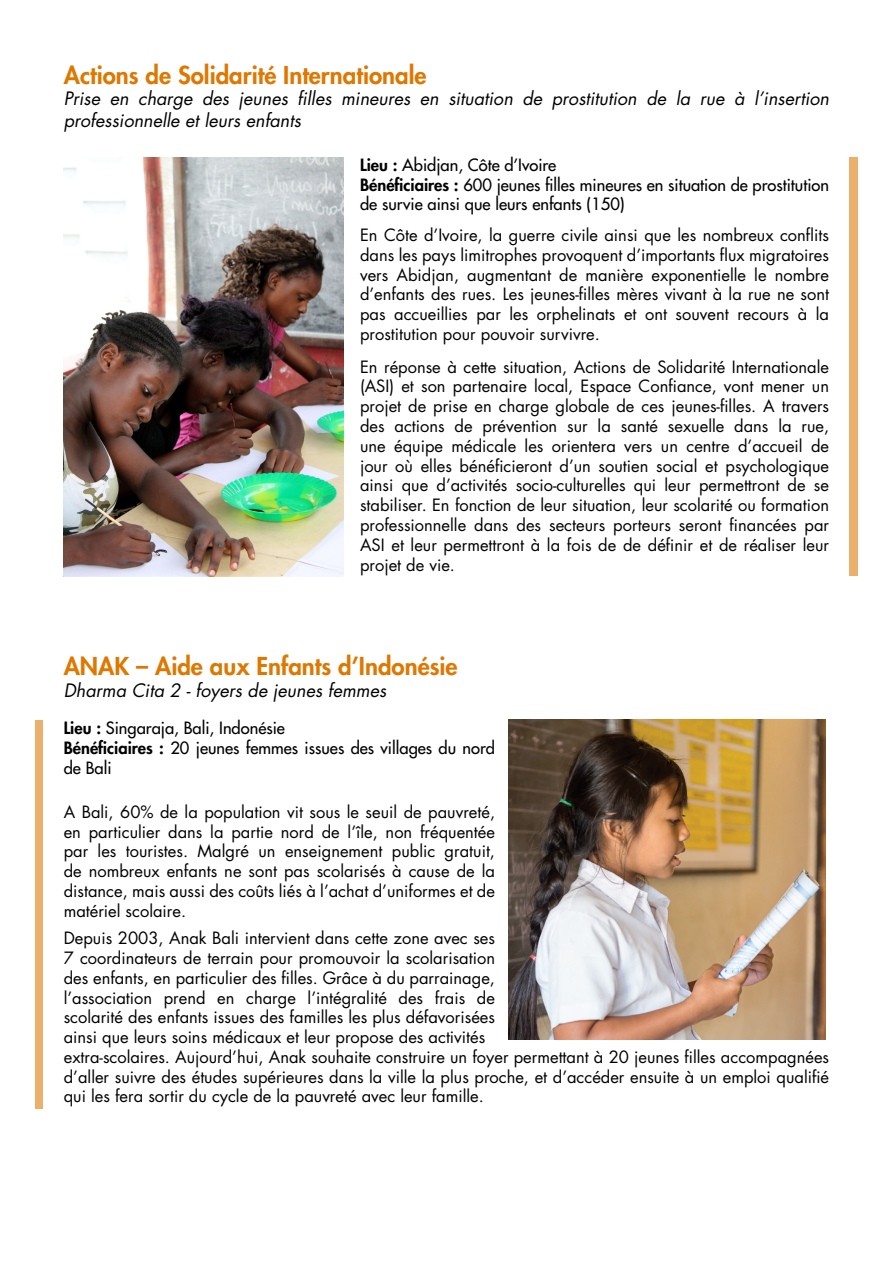
<style>
.page{position:relative;width:893px;height:1263px;background:#fff}
.page>*{position:absolute;margin:0;border:0;box-sizing:border-box;transform-origin:0 0}
.t1{font:800 24px "Futura Std";color:#de7800}
.t2{font:italic 18px/21.6px "Futura Std";color:#000}
.t3{font:16.5px/19.8px "Futura Std";color:#000;text-align:justify}
.t4{font:500 16.5px/19.8px "Futura Std";color:#000}
.s1{font-weight:800}
</style>
<div class="page">
<img style="left:64px;top:157px;width:279px;height:419px">
<div style="left:849px;top:157px;width:9px;height:419px;background:#ebb16c"></div>
<div style="left:35px;top:720px;width:8px;height:389px;background:#ebb16c"></div>
<img style="left:508px;top:719px;width:318px;height:321px">
<p class="t1" style="left:64px;top:60px;width:364px">Actions de Solidarité Internationale</p>
<p class="t2" style="left:64px;top:88px;width:767px">Prise en charge des jeunes filles mineures en situation de prostitution de la rue à l’insertion professionnelle et leurs enfants</p>
<p class="t4" style="left:360px;top:155px;width:198px"><span class="s1">Lieu :</span> Abidjan, Côte d’Ivoire</p>
<p class="t4" style="left:360px;top:175px;width:471px"><span class="s1">Bénéficiaires :</span> 600 jeunes filles mineures en situation de prostitution de survie ainsi que leurs enfants (150)</p>
<p class="t3" style="left:360px;top:225px;width:471px">En Côte d’Ivoire, la guerre civile ainsi que les nombreux conflits dans les pays limitrophes provoquent d’importants flux migratoires vers Abidjan, augmentant de manière exponentielle le nombre d’enfants des rues. Les jeunes-filles mères vivant à la rue ne sont pas accueillies par les orphelinats et ont souvent recours à la prostitution pour pouvoir survivre.</p>
<p class="t3" style="left:360px;top:357px;width:471px">En réponse à cette situation, Actions de Solidarité Internationale (ASI) et son partenaire local, Espace Confiance, vont mener un projet de prise en charge globale de ces jeunes-filles. A travers des actions de prévention sur la santé sexuelle dans la rue, une équipe médicale les orientera vers un centre d’accueil de jour où elles bénéficieront d’un soutien social et psychologique ainsi que d’activités socio-culturelles qui leur permettront de se stabiliser. En fonction de leur situation, leur scolarité ou formation professionnelle dans des secteurs porteurs seront financées par ASI et leur permettront à la fois de de définir et de réaliser leur projet de vie.</p>
<p class="t1" style="left:64px;top:651px;width:395px">ANAK – Aide aux Enfants d’Indonésie</p>
<p class="t2" style="left:64px;top:679px;width:324px">Dharma Cita 2 - foyers de jeunes femmes</p>
<p class="t4" style="left:64px;top:718px;width:223px"><span class="s1">Lieu :</span> Singaraja, Bali, Indonésie</p>
<p class="t4" style="left:64px;top:738px;width:433px"><span class="s1">Bénéficiaires :</span> 20 jeunes femmes issues des villages du nord de Bali</p>
<p class="t3" style="left:64px;top:802px;width:433px">A Bali, 60% de la population vit sous le seuil de pauvreté, en particulier dans la partie nord de l’île, non fréquentée par les touristes. Malgré un enseignement public gratuit, de nombreux enfants ne sont pas scolarisés à cause de la distance, mais aussi des coûts liés à l’achat d’uniformes et de matériel scolaire.</p>
<p class="t3" style="left:64px;top:928px;width:433px">Depuis 2003, Anak Bali intervient dans cette zone avec ses 7 coordinateurs de terrain pour promouvoir la scolarisation des enfants, en particulier des filles. Grâce à du parrainage, l’association prend en charge l’intégralité des frais de scolarité des enfants issues des familles les plus défavorisées ainsi que leurs soins médicaux et leur propose des activités</p>
<p class="t3" style="left:64px;top:1047px;width:767px">extra-scolaires. Aujourd’hui, Anak souhaite construire un foyer permettant à 20 jeunes filles accompagnées d’aller suivre des études supérieures dans la ville la plus proche, et d’accéder ensuite à un emploi qualifié qui les fera sortir du cycle de la pauvreté avec leur famille.</p>
</div>
